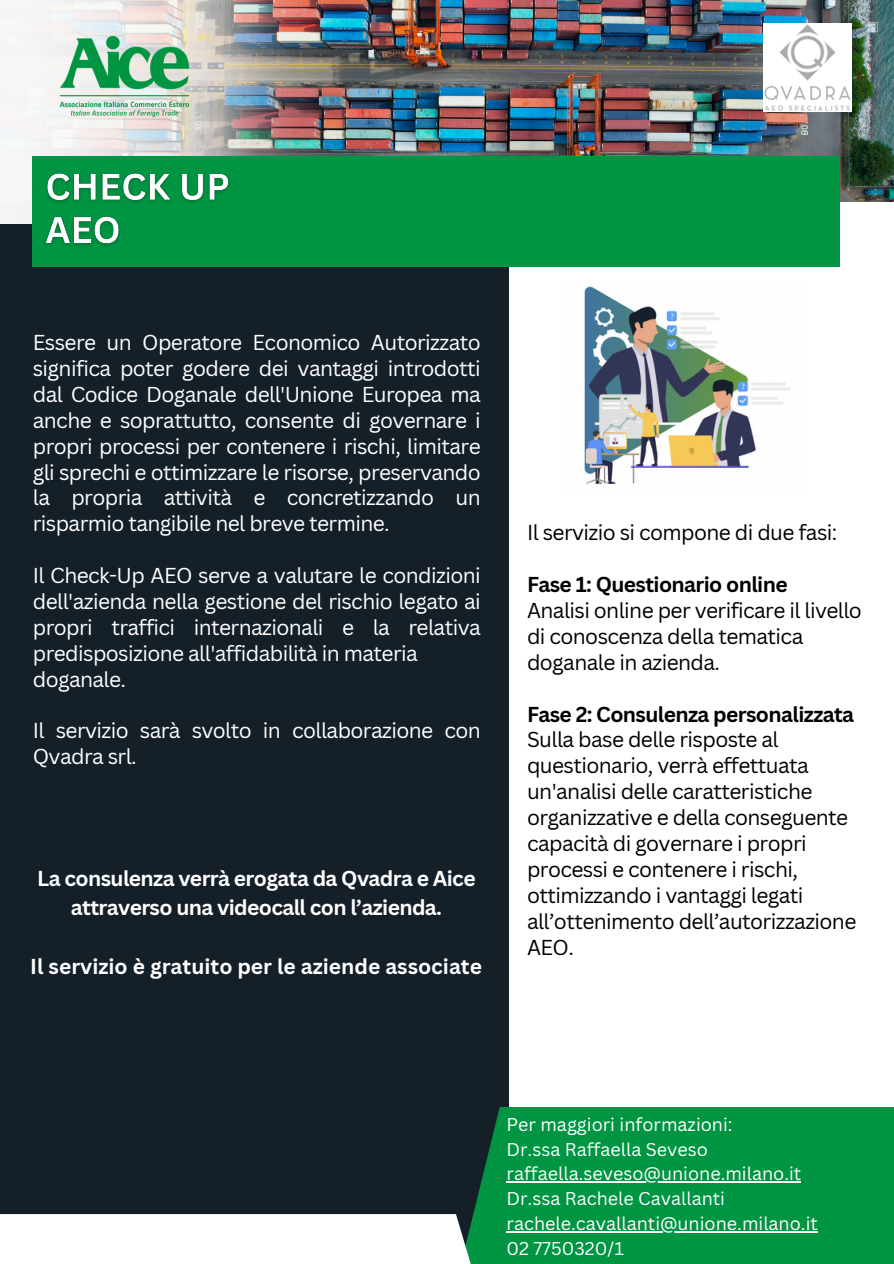
<style>
.page{position:relative;width:894px;height:1264px;background:#fff}
.page>*{position:absolute;margin:0;border:0;box-sizing:border-box;transform-origin:0 0}
.t1{font:21px/25.8px "Canva Sans";letter-spacing:-.03em;color:#fff}
.t2{font:21px/25.8px "Canva Sans";letter-spacing:-.03em;color:#000}
.t3{font:700 21px/29.2px "Canva Sans";letter-spacing:-.03em;color:#fff;text-align:center}
.t4{font:700 21px "Canva Sans";color:#fff}
.t5{font:18px "Canva Sans";color:#fff}
.s1{font-weight:700}
</style>
<div class="page">
<div style="left:0;top:0;width:893px;height:1263px;background:#151f28"></div>
<div style="left:509px;top:202px;width:384px;height:1061px;background:#fff"></div>
<div style="left:446px;top:1106px;width:447px;height:157px;background:#009543"></div>
<div style="left:0;top:1213px;width:479px;height:50px;background:#fff"></div>
<img style="left:340px;top:0;width:553px;height:202px">
<img style="left:0;top:0;width:340px;height:224px">
<div style="left:33px;top:156px;width:806px;height:110px;background:#009543"></div>
<img style="left:33px;top:24px;width:183px;height:105px">
<img style="left:763px;top:24px;width:87px;height:87px">
<img style="left:584px;top:286px;width:207px;height:199px">
<img style="left:45px;top:173px;width:184px;height:73px">
<hr style="left:506px;top:1181px;width:295px;height:1px;background:#fff">
<hr style="left:506px;top:1230px;width:311px;height:1px;background:#fff">
<p class="t1" style="left:33px;top:329px;width:449px;text-align:justify">Essere un Operatore Economico Autorizzato significa poter godere dei vantaggi introdotti dal Codice Doganale dell'Unione Europea ma anche e soprattutto, consente di governare i propri processi per contenere i rischi, limitare gli sprechi e ottimizzare le risorse, preservando la propria attività e concretizzando un risparmio tangibile nel breve termine.</p>
<p class="t1" style="left:33px;top:562px;width:449px">Il Check-Up AEO serve a valutare le condizioni dell'azienda nella gestione del rischio legato ai propri traffici internazionali e la relativa predisposizione all'affidabilità in materia doganale.</p>
<p class="t1" style="left:33px;top:717px;width:449px">Il servizio sarà svolto in collaborazione con<br>Qvadra srl.</p>
<h2 class="t3" style="left:37px;top:863px;width:439px">La consulenza verrà erogata da Qvadra e Aice attraverso una videocall con l’azienda.</h2>
<p class="t4" style="left:30px;top:951px;width:453px">Il servizio è gratuito per le aziende associate</p>
<p class="t2" style="left:527px;top:519px;width:312px">Il servizio si compone di due fasi:</p>
<p class="t2" style="left:527px;top:571px;width:336px"><span class="s1">Fase 1: Questionario online<br></span>Analisi online per verificare il livello di conoscenza della tematica doganale in azienda.</p>
<h3 class="t2" style="left:527px;top:700px;width:331px"><span class="s1">Fase 2: Consulenza personalizzata<br></span>Sulla base delle risposte al questionario, verrà effettuata un'analisi delle caratteristiche organizzative e della conseguente capacità di governare i propri processi e contenere i rischi, ottimizzando i vantaggi legati all’ottenimento dell’autorizzazione<br>AEO.</h3>
<h3 class="t5" style="left:506px;top:1111px;width:228px">Per maggiori informazioni:</h3>
<p class="t5" style="left:506px;top:1136px;width:203px">Dr.ssa Raffaella Seveso</p>
<h3 class="t5" style="left:506px;top:1160px;width:296px">raffaella.seveso@unione.milano.it</h3>
<h3 class="t5" style="left:506px;top:1185px;width:220px">Dr.ssa Rachele Cavallanti</h3>
<h3 class="t5" style="left:506px;top:1210px;width:313px">rachele.cavallanti@unione.milano.it</h3>
<h2 class="t5" style="left:506px;top:1235px;width:119px">02 7750320/1</h2>
</div>
